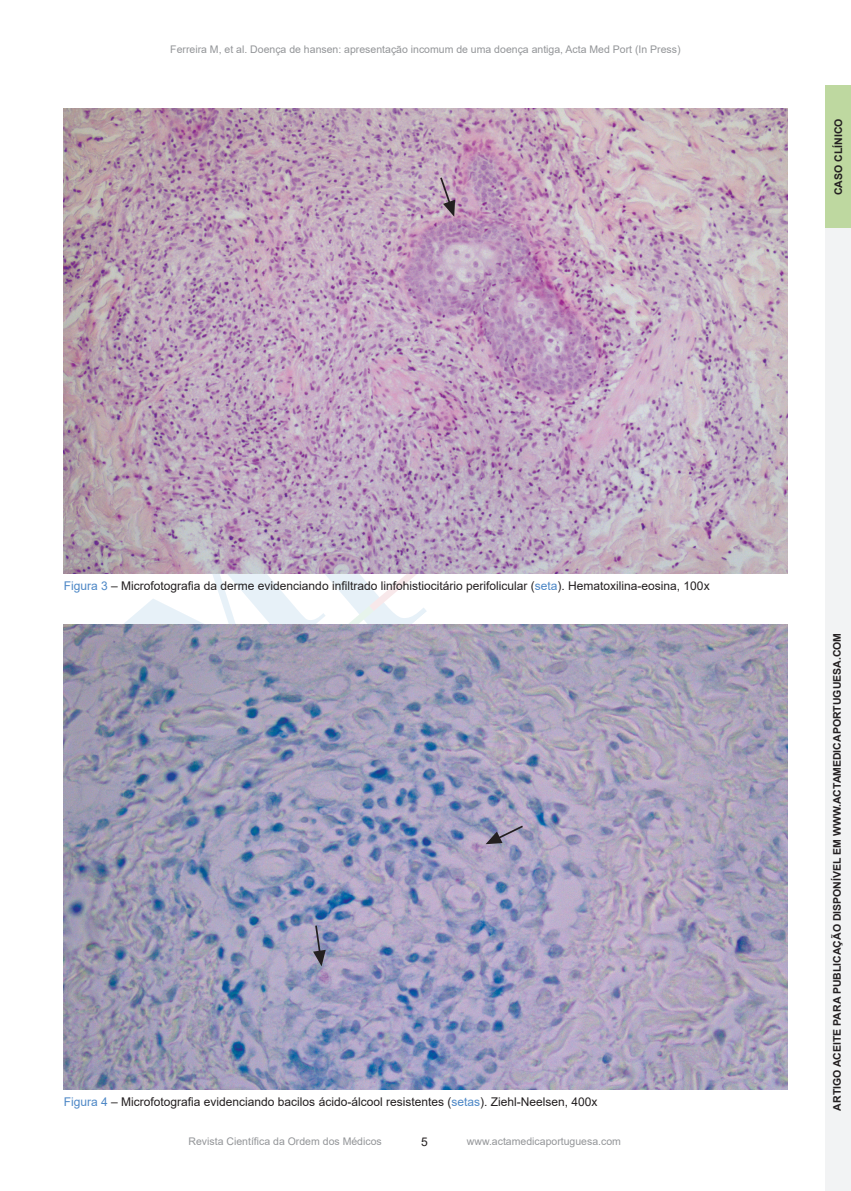
<style>
.page{position:relative;width:851px;height:1191px;background:#fff}
.page>*{position:absolute;margin:0;border:0;box-sizing:border-box;transform-origin:0 0}
.t1{font:12px "Arial";color:#231f20}
.t2{font:10.5px "Arial";color:#939598}
.t3{font:700 10.5px "Arial";color:#231f20}
.s1{color:#4d87c6}
</style>
<div class="page">
<svg style="left:114px;top:573px;width:130px;height:33px"></svg>
<svg style="left:244px;top:573px;width:507px;height:52px"></svg>
<svg style="left:90px;top:606px;width:284px;height:19px"></svg>
<svg style="left:369px;top:573px;width:385px;height:38px"></svg>
<div style="left:825px;top:228px;width:26px;height:963px;background:#f2f3f4"></div>
<div style="left:825px;top:86px;width:26px;height:142px;background:#bed8a0"></div>
<img style="left:64px;top:109px;width:723px;height:464px">
<svg style="left:440px;top:177px;width:15px;height:40px"></svg>
<img style="left:64px;top:625px;width:723px;height:464px">
<svg style="left:485px;top:825px;width:38px;height:19px"></svg>
<svg style="left:313px;top:925px;width:13px;height:41px"></svg>
<p class="t2" style="left:170px;top:42px;width:512px">Ferreira M, et al. Doença de hansen: apresentação incomum de uma doença antiga, Acta Med Port (In Press)</p>
<p class="t3" style="left:831px;top:195px;width:78px;rotate:-90deg">CASO CLÍNICO</p>
<p class="t1" style="left:64px;top:577px;width:647px"><span class="s1">Figura 3</span> – Microfotografia da derme evidenciando infiltrado linfohistiocitário perifolicular (<span class="s1">seta</span>). Hematoxilina-eosina, 100x</p>
<p class="t1" style="left:64px;top:1093px;width:535px"><span class="s1">Figura 4</span> – Microfotografia evidenciando bacilos ácido-álcool resistentes (<span class="s1">setas</span>). Ziehl-Neelsen, 400x</p>
<p class="t2" style="left:189px;top:1134px;width:195px">Revista Científica da Ordem dos Médicos</p>
<p class="t1" style="left:421px;top:1133px;width:8px">5</p>
<p class="t2" style="left:467px;top:1134px;width:156px">www.actamedicaportuguesa.com</p>
<p class="t3" style="left:829px;top:1110px;width:479px;rotate:-90deg">ARTIGO ACEITE PARA PUBLICAÇÃO DISPONÍVEL EM WWW.ACTAMEDICAPORTUGUESA.COM</p>
</div>
